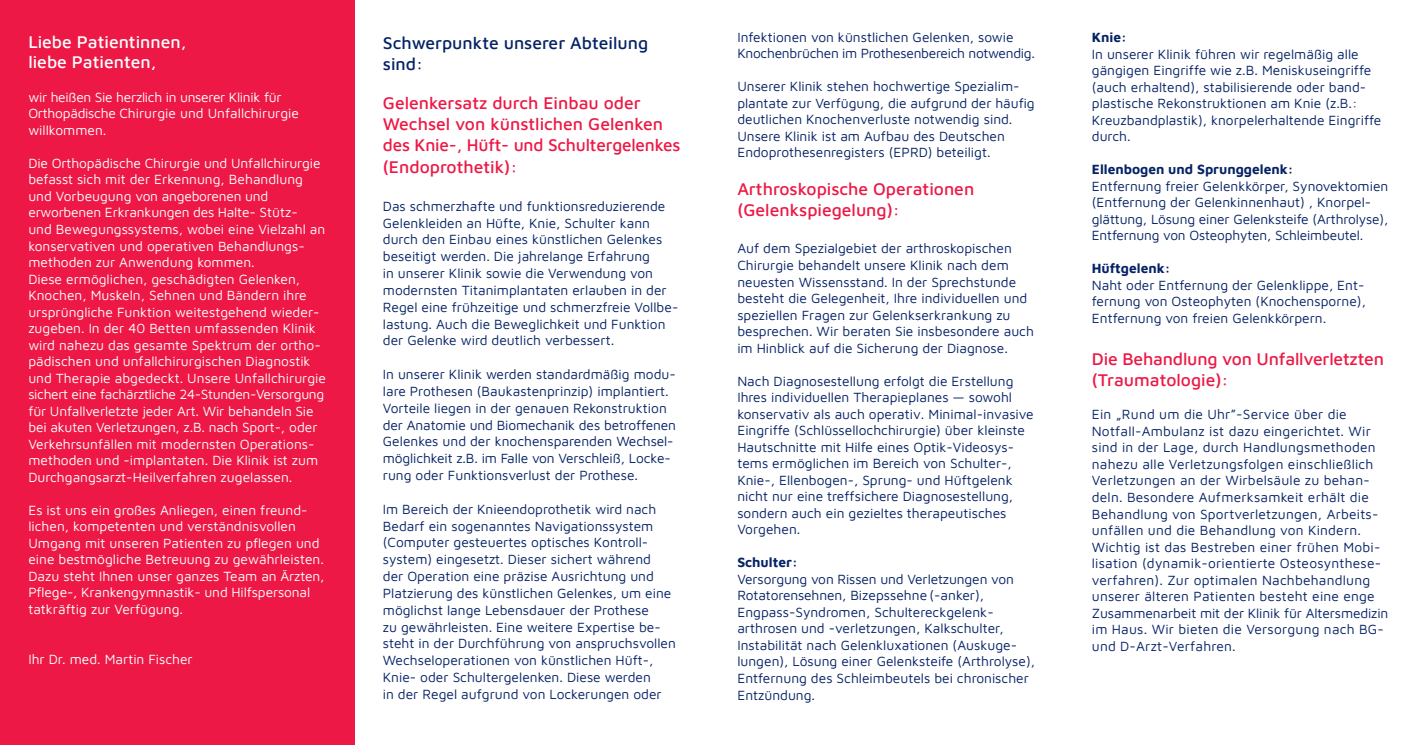
<style>
.page{position:relative;width:1418px;height:745px;background:#fff}
.page>*{position:absolute;margin:0;border:0;box-sizing:border-box;transform-origin:0 0}
.t1{font:500 17.5px/21.2px "Maven Pro";color:#ed1845}
.t2{font:500 17.5px/20px "Maven Pro";color:#fff}
.t3{font:500 17.5px/21.4px "Maven Pro";color:#052265}
.t4{font:13.75px/16.5px "Maven Pro";color:#052265}
.t5{font:13.75px/16.5px "Maven Pro";color:#fff}
.t6{font:13.75px/16.5px "Maven Pro";letter-spacing:-.02em;color:#fff}
.t7{font:13.75px/16.5px "Maven Pro";letter-spacing:-.02em;color:#052265}
.t8{font:700 13.75px "Maven Pro";color:#052265}
</style>
<div class="page">
<div style="left:0;top:0;width:354px;height:744px;background:#ed1845"></div>
<p class="t2" style="left:28px;top:31px;width:160px">Liebe Patientinnen, liebe Patienten,</p>
<p class="t6" style="left:28px;top:88px;width:272px">wir heißen Sie herzlich in unserer Klinik für<br>Orthopädische Chirurgie und Unfallchirurgie willkommen.</p>
<p class="t5" style="left:28px;top:154px;width:299px">Die Orthopädische Chirurgie und Unfallchirurgie befasst sich mit der Erkennung, Behandlung und Vorbeugung von angeborenen und erworbenen Erkrankungen des Halte- Stütz-<br>und Bewegungssystems, wobei eine Vielzahl an konservativen und operativen Behandlungs&shy;methoden zur Anwendung kommen.<br>Diese ermöglichen, geschädigten Gelenken, Knochen, Muskeln, Sehnen und Bändern ihre ursprüngliche Funktion weitestgehend wieder&shy;zugeben. In der 40 Betten umfassenden Klinik wird nahezu das gesamte Spektrum der ortho&shy;pädischen und unfallchirurgischen Diagnostik und Therapie abgedeckt. Unsere Unfallchirurgie sichert eine fachärztliche 24-Stunden-Versorgung für Unfallverletzte jeder Art. Wir behandeln Sie bei akuten Verletzungen, z.B. nach Sport-, oder Verkehrsunfällen mit modernsten Operations&shy;methoden und -implantaten. Die Klinik ist zum Durchgangsarzt-Heilverfahren zugelassen.</p>
<p class="t5" style="left:28px;top:500px;width:298px">Es ist uns ein großes Anliegen, einen freund&shy;lichen, kompetenten und verständnisvollen Umgang mit unseren Patienten zu pflegen und eine bestmögliche Betreuung zu gewährleisten.<br>Dazu steht Ihnen unser ganzes Team an Ärzten, Pflege-, Krankengymnastik- und Hilfspersonal tatkräftig zur Verfügung.</p>
<p class="t5" style="left:28px;top:649px;width:166px">Ihr Dr. med. Martin Fischer</p>
<p class="t3" style="left:383px;top:31px;width:267px">Schwerpunkte unserer Abteilung sind:</p>
<p class="t1" style="left:383px;top:91px;width:299px">Gelenkersatz durch Einbau oder<br>Wechsel von künstlichen Gelenken des Knie-, Hüft- und Schultergelenkes (Endoprothetik):</p>
<p class="t4" style="left:383px;top:196px;width:297px;line-height:16.9px">Das schmerzhafte und funktionsreduzierende Gelenkleiden an Hüfte, Knie, Schulter kann durch den Einbau eines künstlichen Gelenkes beseitigt werden. Die jahrelange Erfahrung<br>in unserer Klinik sowie die Verwendung von modernsten Titanimplantaten erlauben in der Regel eine frühzeitige und schmerzfreie Vollbe&shy;lastung. Auch die Beweglichkeit und Funktion der Gelenke wird deutlich verbessert.</p>
<p class="t4" style="left:383px;top:365px;width:295px;line-height:16.9px">In unserer Klinik werden standardmäßig modu&shy;lare Prothesen (Baukastenprinzip) implantiert.<br>Vorteile liegen in der genauen Rekonstruktion der Anatomie und Biomechanik des betroffenen Gelenkes und der knochensparenden Wechsel&shy;möglichkeit z.B. im Falle von Verschleiß, Locke&shy;rung oder Funktionsverlust der Prothese.</p>
<p class="t4" style="left:383px;top:499px;width:294px;line-height:16.9px">Im Bereich der Knieendoprothetik wird nach Bedarf ein sogenanntes Navigationssystem (Computer gesteuertes optisches Kontroll&shy;system) eingesetzt. Dieser sichert während<br>der Operation eine präzise Ausrichtung und Platzierung des künstlichen Gelenkes, um eine möglichst lange Lebensdauer der Prothese<br>zu gewährleisten. Eine weitere Expertise be&shy;steht in der Durchführung von anspruchsvollen Wechseloperationen von künstlichen Hüft-, Knie- oder Schultergelenken. Diese werden<br>in der Regel aufgrund von Lockerungen oder</p>
<p class="t7" style="left:737px;top:28px;width:299px">Infektionen von künstlichen Gelenken, sowie<br>Knochenbrüchen im Prothesenbereich notwendig.</p>
<p class="t4" style="left:737px;top:77px;width:299px">Unserer Klinik stehen hochwertige Spezialim&shy;plantate zur Verfügung, die aufgrund der häufig deutlichen Knochenverluste notwendig sind.<br>Unsere Klinik ist am Aufbau des Deutschen Endoprothesenregisters (EPRD) beteiligt.</p>
<p class="t1" style="left:737px;top:177px;width:238px">Arthroskopische Operationen (Gelenkspiegelung):</p>
<p class="t4" style="left:737px;top:239px;width:298px">Auf dem Spezialgebiet der arthroskopischen Chirurgie behandelt unsere Klinik nach dem neuesten Wissensstand. In der Sprechstunde besteht die Gelegenheit, Ihre individuellen und speziellen Fragen zur Gelenkserkrankung zu besprechen. Wir beraten Sie insbesondere auch im Hinblick auf die Sicherung der Diagnose.</p>
<p class="t4" style="left:737px;top:371px;width:298px">Nach Diagnosestellung erfolgt die Erstellung Ihres individuellen Therapieplanes — sowohl konservativ als auch operativ. Minimal-invasive Eingriffe (Schlüssellochchirurgie) über kleinste Hautschnitte mit Hilfe eines Optik-Videosys&shy;tems ermöglichen im Bereich von Schulter-, Knie-, Ellenbogen-, Sprung- und Hüftgelenk nicht nur eine treffsichere Diagnosestellung, sondern auch ein gezieltes therapeutisches Vorgehen.</p>
<p class="t8" style="left:737px;top:552px;width:62px">Schulter:</p>
<p class="t4" style="left:737px;top:569px;width:299px">Versorgung von Rissen und Verletzungen von Rotatorensehnen, Bizepssehne (-anker), Engpass-Syndromen, Schultereckgelenk&shy;arthrosen und -verletzungen, Kalkschulter, Instabilität nach Gelenkluxationen (Auskuge&shy;lungen), Lösung einer Gelenksteife (Arthrolyse), Entfernung des Schleimbeutels bei chronischer Entzündung.</p>
<p class="t8" style="left:1091px;top:28px;width:37px">Knie:</p>
<p class="t4" style="left:1091px;top:45px;width:291px">In unserer Klinik führen wir regelmäßig alle gängigen Eingriffe wie z.B. Meniskuseingriffe (auch erhaltend), stabilisierende oder band&shy;plastische Rekonstruktionen am Knie (z.B.:<br>Kreuzbandplastik), knorpelerhaltende Eingriffe durch.</p>
<p class="t8" style="left:1091px;top:160px;width:203px">Ellenbogen und Sprunggelenk:</p>
<p class="t4" style="left:1091px;top:177px;width:298px">Entfernung freier Gelenkkörper, Synovektomien (Entfernung der Gelenkinnenhaut) , Knorpel&shy;glättung, Lösung einer Gelenksteife (Arthrolyse), Entfernung von Osteophyten, Schleimbeutel.</p>
<p class="t8" style="left:1091px;top:259px;width:80px">Hüftgelenk:</p>
<p class="t4" style="left:1091px;top:276px;width:276px;text-align:justify">Naht oder Entfernung der Gelenklippe, Ent&shy;fernung von Osteophyten (Knochensporne), Entfernung von freien Gelenkkörpern.</p>
<p class="t1" style="left:1091px;top:347px;width:294px">Die Behandlung von Unfallverletzten (Traumatologie):</p>
<p class="t4" style="left:1091px;top:405px;width:298px">Ein „Rund um die Uhr”-Service über die Notfall-Ambulanz ist dazu eingerichtet. Wir sind in der Lage, durch Handlungsmethoden nahezu alle Verletzungsfolgen einschließlich Verletzungen an der Wirbelsäule zu behan&shy;deln. Besondere Aufmerksamkeit erhält die Behandlung von Sportverletzungen, Arbeits&shy;unfällen und die Behandlung von Kindern.<br>Wichtig ist das Bestreben einer frühen Mobi&shy;lisation (dynamik-orientierte Osteosynthese&shy;verfahren). Zur optimalen Nachbehandlung unserer älteren Patienten besteht eine enge Zusammenarbeit mit der Klinik für Altersmedizin im Haus. Wir bieten die Versorgung nach BG&shy;und D-Arzt-Verfahren.</p>
</div>
